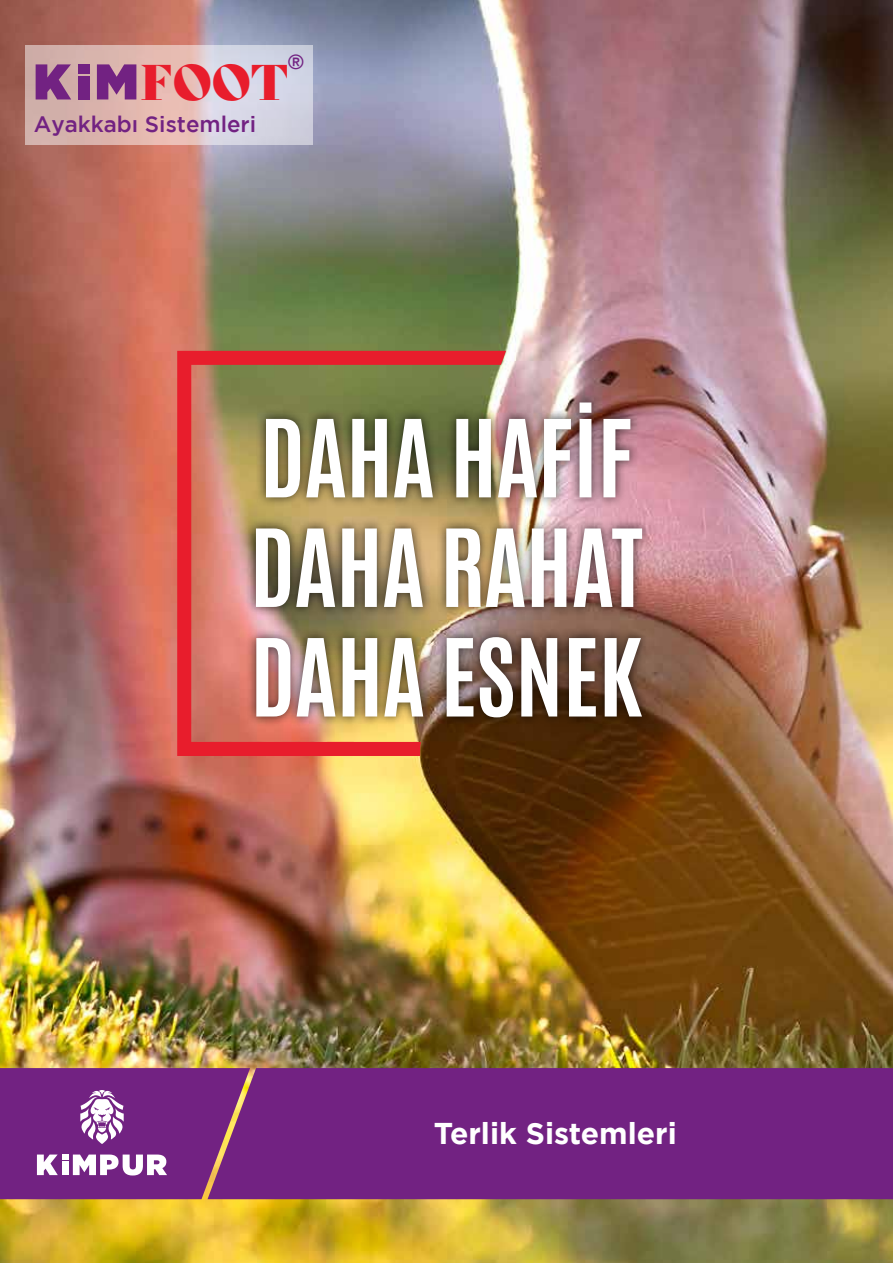
<style>
.page{position:relative;width:893px;height:1263px;background:#fff}
.page>*{position:absolute;margin:0;border:0;box-sizing:border-box;transform-origin:0 0}
.t1{font:700 91.35px/109.5px "Antonio";color:#fff;text-align:justify}
.t2{font:48.75px "Bely Display";color:#e81d2c}
.t3{font:30px "Gotham Bold TR";color:#fff}
.t4{font:22.35px "Gotham Medium TR";color:#722282}
.t5{font:500 20.25px "Avenir";color:#722282}
</style>
<div class="page">
<img style="left:0;top:0;width:893px;height:1263px">
<svg style="left:177px;top:351px;width:329px;height:405px"></svg>
<div style="left:245px;top:392px;width:407px;height:336px;background:#000;opacity:.75"></div>
<svg style="left:25px;top:45px;width:288px;height:100px"></svg>
<svg style="left:36px;top:64px;width:35px;height:35px"></svg>
<div style="left:78px;top:76px;width:12px;height:23px;background:#722282"></div>
<div style="left:78px;top:64px;width:12px;height:10px;background:#722282"></div>
<svg style="left:97px;top:64px;width:39px;height:35px"></svg>
<div style="left:250px;top:1068px;width:643px;height:131px;background:#722282"></div>
<svg style="left:0;top:1068px;width:250px;height:131px"></svg>
<p class="t5" style="left:288px;top:44px;width:18px">®</p>
<p class="t2" style="left:140px;top:43px;width:150px">FOOT</p>
<p class="t4" style="left:34px;top:112px;width:224px">Ayakkabı Sistemleri</p>
<p class="t1" style="left:250px;top:405px;width:394px">DAHA HAFİF DAHA RAHAT DAHA ESNEK</p>
<p class="t3" style="left:434px;top:1116px;width:245px">Terlik Sistemleri</p>
</div>
